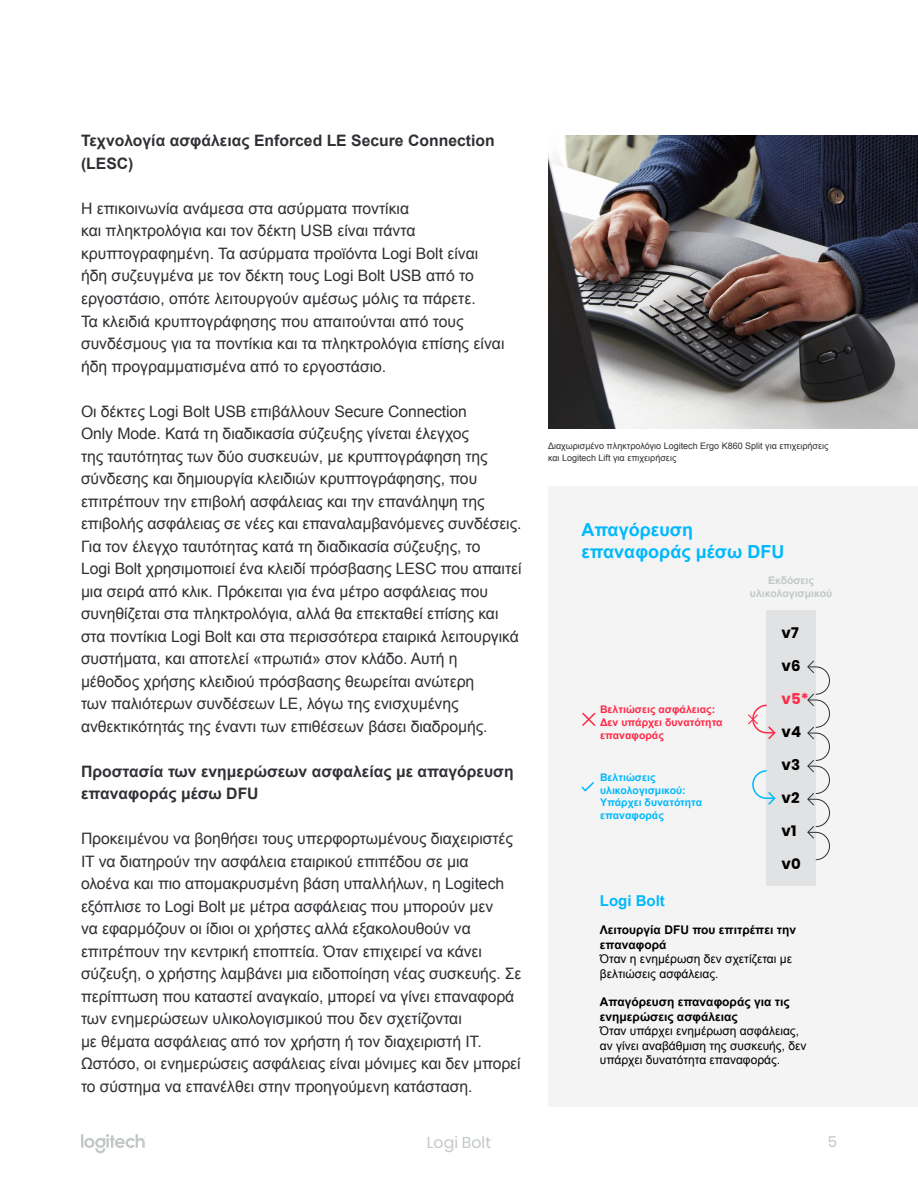
<style>
.page{position:relative;width:918px;height:1188px;background:#fff}
.page>*{position:absolute;margin:0;border:0;box-sizing:border-box;transform-origin:0 0}
.t1{font:700 18px/21.6px "Arial";color:#00b8fc}
.t2{font:15.75px/22.5px "Arial";letter-spacing:-.005em;color:#2e3033}
.t3{font:700 15.75px/22.5px "Arial";color:#2e3033}
.t4{font:15.75px "Poppins";color:#c2c7c7}
.t5{font:700 15px "Poppins";color:#000}
.t6{font:700 15px "Arial";color:#00b8fc}
.t7{font:700 15px "Poppins";color:#ff2947}
.t8{font:15px "Poppins";color:#c2c7c7}
.t9{font:12px/14.4px "Arial";color:#000}
.t10{font:700 12px/14.4px "Arial";color:#000}
.t11{font:700 10.5px/12.6px "Arial";color:#00b8fc}
.t12{font:700 10.5px/12.6px "Arial";color:#ff2947}
.t13{font:700 10.5px/12.6px "Arial";color:#c2c7c7;text-align:center}
.t14{font:9px/12px "Arial";color:#2e3033}
</style>
<div class="page">
<svg style="left:81px;top:1134px;width:65px;height:19px"></svg>
<div style="left:548px;top:486px;width:370px;height:621px;background:#f4f4f4"></div>
<div style="left:767px;top:610px;width:49px;height:276px;background:#e1e2e3"></div>
<svg style="left:752px;top:769px;width:24px;height:37px"></svg>
<svg style="left:807px;top:660px;width:23px;height:200px"></svg>
<svg style="left:582px;top:712px;width:14px;height:14px"></svg>
<svg style="left:581px;top:782px;width:13px;height:10px"></svg>
<svg style="left:748px;top:704px;width:28px;height:37px"></svg>
<img style="left:548px;top:135px;width:370px;height:294px">
<p class="t3" style="left:81px;top:130px;width:415px">Τεχνολογία ασφάλειας Enforced LE Secure Connection (LESC)</p>
<p class="t2" style="left:81px;top:197px;width:425px">Η επικοινωνία ανάμεσα στα ασύρματα ποντίκια<br>και πληκτρολόγια και τον δέκτη USB είναι πάντα κρυπτογραφημένη. Τα ασύρματα προϊόντα Logi Bolt είναι ήδη συζευγμένα με τον δέκτη τους Logi Bolt USB από το εργοστάσιο, οπότε λειτουργούν αμέσως μόλις τα πάρετε.<br>Τα κλειδιά κρυπτογράφησης που απαιτούνται από τους συνδέσμους για τα ποντίκια και τα πληκτρολόγια επίσης είναι ήδη προγραμματισμένα από το εργοστάσιο.</p>
<p class="t2" style="left:81px;top:400px;width:442px">Οι δέκτες Logi Bolt USB επιβάλλουν Secure Connection<br>Only Mode. Κατά τη διαδικασία σύζευξης γίνεται έλεγχος<br>της ταυτότητας των δύο συσκευών, με κρυπτογράφηση της σύνδεσης και δημιουργία κλειδιών κρυπτογράφησης, που επιτρέπουν την επιβολή ασφάλειας και την επανάληψη της επιβολής ασφάλειας σε νέες και επαναλαμβανόμενες συνδέσεις.<br>Για τον έλεγχο ταυτότητας κατά τη διαδικασία σύζευξης, το<br>Logi Bolt χρησιμοποιεί ένα κλειδί πρόσβασης LESC που απαιτεί μια σειρά από κλικ. Πρόκειται για ένα μέτρο ασφάλειας που συνηθίζεται στα πληκτρολόγια, αλλά θα επεκταθεί επίσης και στα ποντίκια Logi Bolt και στα περισσότερα εταιρικά λειτουργικά συστήματα, και αποτελεί «πρωτιά» στον κλάδο. Αυτή η<br>μέθοδος χρήσης κλειδιού πρόσβασης θεωρείται ανώτερη<br>των παλιότερων συνδέσεων LE, λόγω της ενισχυμένης ανθεκτικότητάς της έναντι των επιθέσεων βάσει διαδρομής.</p>
<p class="t3" style="left:81px;top:760px;width:434px">Προστασία των ενημερώσεων ασφαλείας με απαγόρευση επαναφοράς μέσω DFU</p>
<p class="t2" style="left:81px;top:827px;width:442px">Προκειμένου να βοηθήσει τους υπερφορτωμένους διαχειριστές ΙΤ να διατηρούν την ασφάλεια εταιρικού επιπέδου σε μια<br>ολοένα και πιο απομακρυσμένη βάση υπαλλήλων, η Logitech εξόπλισε το Logi Bolt με μέτρα ασφάλειας που μπορούν μεν<br>να εφαρμόζουν οι ίδιοι οι χρήστες αλλά εξακολουθούν να επιτρέπουν την κεντρική εποπτεία. Όταν επιχειρεί να κάνει σύζευξη, ο χρήστης λαμβάνει μια ειδοποίηση νέας συσκευής. Σε περίπτωση που καταστεί αναγκαίο, μπορεί να γίνει επαναφορά των ενημερώσεων υλικολογισμικού που δεν σχετίζονται<br>με θέματα ασφάλειας από τον χρήστη ή τον διαχειριστή ΙΤ.<br>Ωστόσο, οι ενημερώσεις ασφάλειας είναι μόνιμες και δεν μπορεί το σύστημα να επανέλθει στην προηγούμενη κατάσταση.</p>
<p class="t14" style="left:548px;top:440px;width:282px">Διαχωρισμένο πληκτρολόγιο Logitech Ergo K860 Split για επιχειρήσεις και Logitech Lift για επιχειρήσεις</p>
<p class="t1" style="left:581px;top:520px;width:205px">Απαγόρευση επαναφοράς μέσω DFU</p>
<p class="t12" style="left:600px;top:704px;width:124px">Βελτιώσεις ασφάλειας:<br>Δεν υπάρχει δυνατότητα επαναφοράς</p>
<p class="t11" style="left:600px;top:771px;width:104px">Βελτιώσεις υλικολογισμικού:<br>Υπάρχει δυνατότητα επαναφοράς</p>
<p class="t13" style="left:750px;top:574px;width:84px">Εκδόσεις υλικολογισμικού</p>
<p class="t5" style="left:782px;top:624px;width:19px">v7</p>
<p class="t5" style="left:782px;top:657px;width:20px">v6</p>
<p class="t7" style="left:782px;top:690px;width:29px">v5*</p>
<p class="t5" style="left:782px;top:723px;width:21px">v4</p>
<p class="t5" style="left:782px;top:756px;width:20px">v3</p>
<p class="t5" style="left:782px;top:789px;width:19px">v2</p>
<p class="t5" style="left:782px;top:822px;width:16px">v1</p>
<p class="t5" style="left:782px;top:855px;width:21px">v0</p>
<p class="t6" style="left:600px;top:890px;width:66px">Logi Bolt</p>
<p class="t10" style="left:600px;top:923px;width:198px">Λειτουργία DFU που επιτρέπει την επαναφορά</p>
<p class="t9" style="left:600px;top:952px;width:194px">Όταν η ενημέρωση δεν σχετίζεται με βελτιώσεις ασφάλειας.</p>
<p class="t10" style="left:600px;top:995px;width:191px">Απαγόρευση επαναφοράς για τις ενημερώσεις ασφάλειας</p>
<p class="t9" style="left:600px;top:1024px;width:208px">Όταν υπάρχει ενημέρωση ασφάλειας, αν γίνει αναβάθμιση της συσκευής, δεν υπάρχει δυνατότητα επαναφοράς.</p>
<p class="t4" style="left:427px;top:1134px;width:66px">Logi Bolt</p>
<p class="t8" style="left:828px;top:1134px;width:11px">5</p>
</div>
